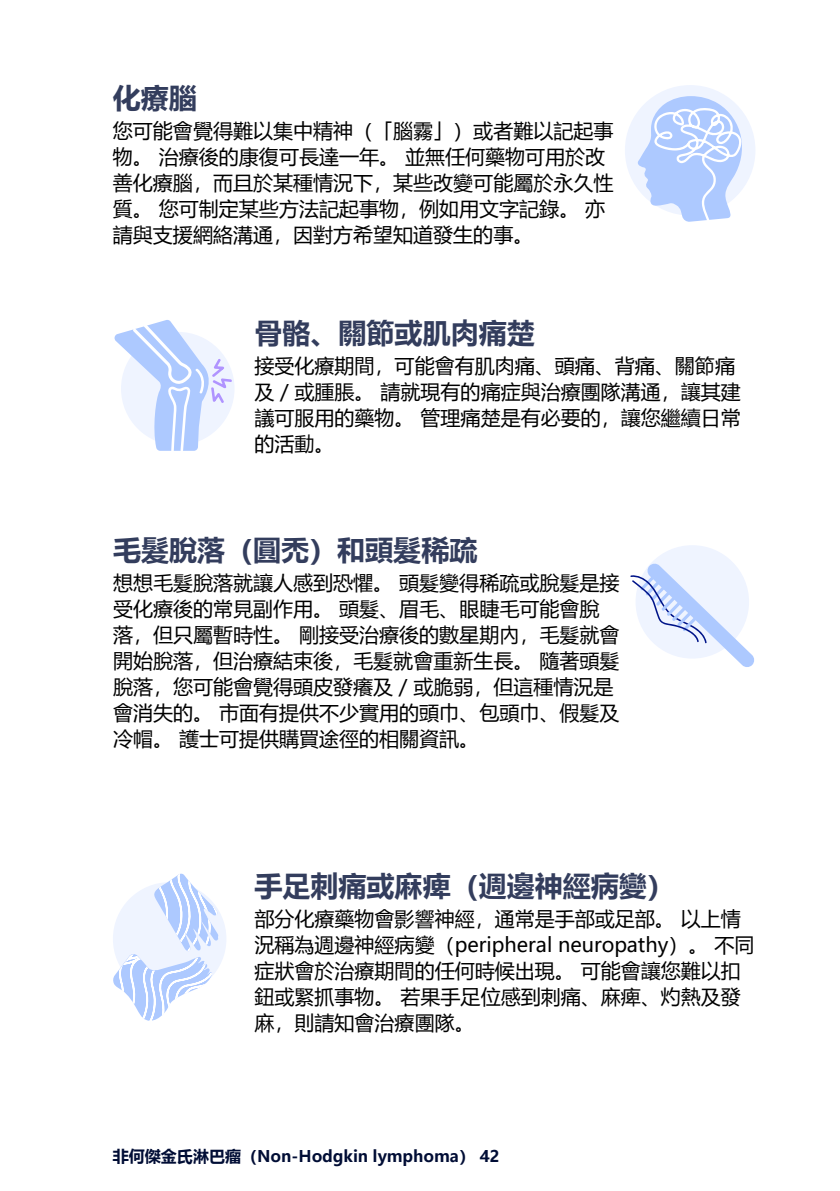
<style>
.page{position:relative;width:840px;height:1191px;background:#fff}
.page>*{position:absolute;margin:0;border:0;box-sizing:border-box;transform-origin:0 0}
.header_2_blue_chitra{font:700 28px "Microsoft Ya Hei";color:#333d5d}
.chitra_body_text{font:20px/26px "Microsoft Ya Hei";color:#000}
.page_title_and_number_chitra{font:700 16px "Microsoft Ya Hei";color:#000d35}
</style>
<div class="page">
<div style="left:624px;top:85px;width:131px;height:130px;background:#eff4ff;border-radius:50%"></div>
<svg style="left:637px;top:96px;width:106px;height:126px"></svg>
<svg style="left:114px;top:320px;width:118px;height:131px"></svg>
<div style="left:635px;top:545px;width:113px;height:113px;background:#eff4ff;border-radius:50%"></div>
<svg style="left:630px;top:563px;width:124px;height:104px"></svg>
<div style="left:113px;top:882px;width:113px;height:113px;background:#eff4ff;border-radius:50%"></div>
<svg style="left:113px;top:873px;width:106px;height:148px"></svg>
<p class="header_2_blue_chitra" style="left:113px;top:78px;width:86px">化療腦</p>
<p class="chitra_body_text" style="left:113px;top:117px;width:501px">您可能會覺得難以集中精神（「腦霧」）或者難以記起事物。 治療後的康復可長達一年。 並無任何藥物可用於改善化療腦，而且於某種情況下，某些改變可能屬於永久性質。 您可制定某些方法記起事物，例如用文字記錄。 亦請與支援網絡溝通，因對方希望知道發生的事。</p>
<p class="header_2_blue_chitra" style="left:254px;top:314px;width:282px">骨骼、關節或肌肉痛楚</p>
<p class="chitra_body_text" style="left:254px;top:352px;width:487px">接受化療期間，可能會有肌肉痛、頭痛、背痛、關節痛及／或腫脹。 請就現有的痛症與治療團隊溝通，讓其建議可服用的藥物。 管理痛楚是有必要的，讓您繼續日常的活動。</p>
<p class="header_2_blue_chitra" style="left:113px;top:530px;width:366px">毛髮脫落（圓禿）和頭髮稀疏</p>
<p class="chitra_body_text" style="left:113px;top:569px;width:507px">想想毛髮脫落就讓人感到恐懼。 頭髮變得稀疏或脫髮是接受化療後的常見副作用。 頭髮、眉毛、眼睫毛可能會脫落，但只屬暫時性。 剛接受治療後的數星期內，毛髮就會開始脫落，但治療結束後，毛髮就會重新生長。 隨著頭髮脫落，您可能會覺得頭皮發癢及／或脆弱，但這種情況是會消失的。 市面有提供不少實用的頭巾、包頭巾、假髮及冷帽。 護士可提供購買途徑的相關資訊。</p>
<p class="header_2_blue_chitra" style="left:254px;top:866px;width:422px">手足刺痛或麻痺（週邊神經病變）</p>
<p class="chitra_body_text" style="left:254px;top:905px;width:501px">部分化療藥物會影響神經，通常是手部或足部。 以上情況稱為週邊神經病變（peripheral neuropathy）。 不同症狀會於治療期間的任何時候出現。 可能會讓您難以扣鈕或緊抓事物。 若果手足位感到刺痛、麻痺、灼熱及發麻，則請知會治療團隊。</p>
<p class="page_title_and_number_chitra" style="left:113px;top:1145px;width:388px">非何傑金氏淋巴瘤（Non-Hodgkin lymphoma） 42</p>
</div>
